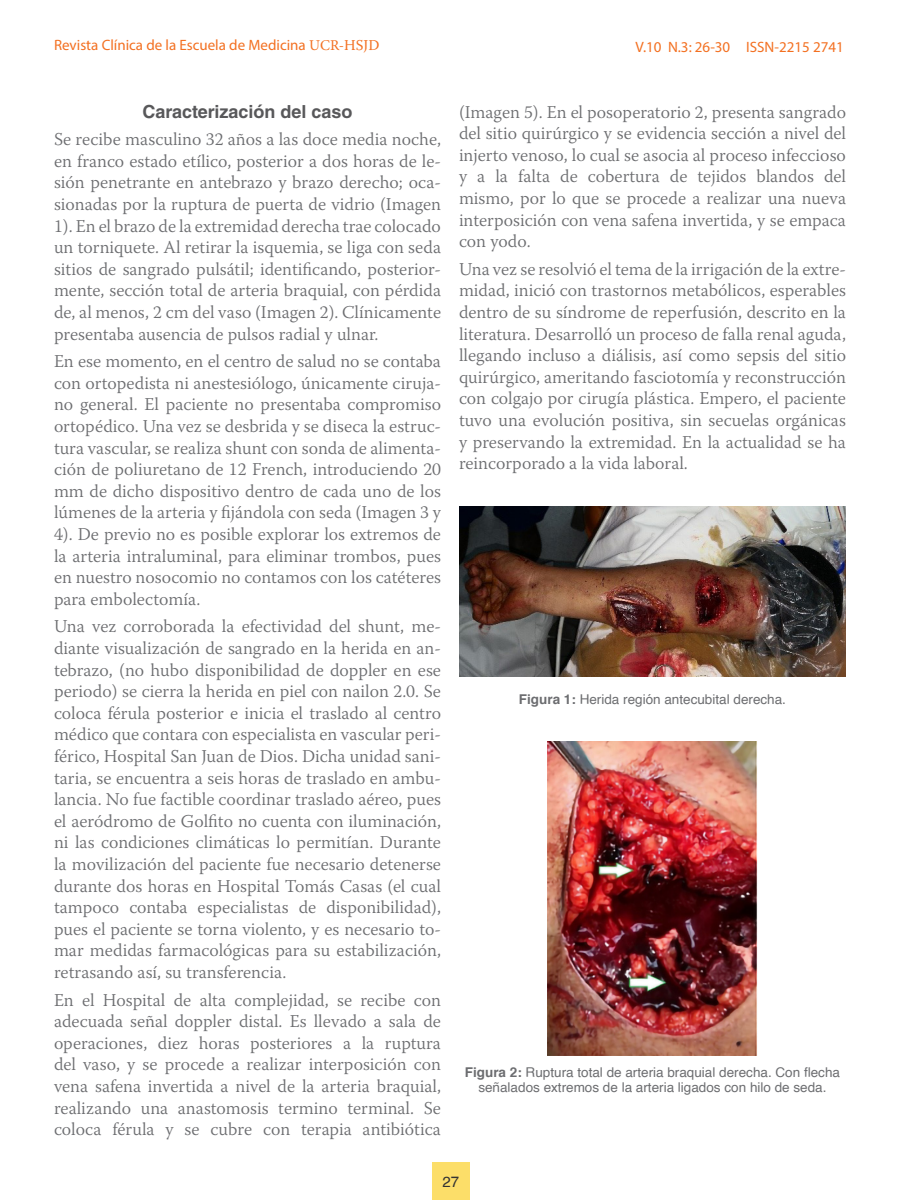
<style>
.page{position:relative;width:900px;height:1200px;background:#fff}
.page>*{position:absolute;margin:0;border:0;box-sizing:border-box;transform-origin:0 0}
.t1{font:300 18px/21.6px "Warnock Pro";color:#6c6d70;text-align:justify}
.t2{font:700 18px "Helvetica LT Std";color:#58585a}
.t3{font:15px "Myriad Pro";color:#f37021}
.t4{font:15px "Helvetica";color:#333}
.t5{font:13.5px/15px "Helvetica";color:#6c6d70;text-align:center}
.s1{font-family:"Minion Pro"}
.s2{font-family:"Warnock Pro"}
.s3{font-weight:700}
</style>
<div class="page">
<div style="left:432px;top:1163px;width:38px;height:37px;background:#fcde69"></div>
<img style="left:459px;top:506px;width:387px;height:171px">
<img style="left:548px;top:742px;width:209px;height:314px">
<p class="t3" style="left:54px;top:36px;width:327px">Revista Clínica de la Escuela de Medicina <span class="s1">UCR-</span><span class="s2">HSJD</span></p>
<p class="t3" style="left:636px;top:38px;width:210px">V.10 N.3: 26-30 ISSN-2215 2741</p>
<p class="t2" style="left:142px;top:100px;width:212px">Caracterización del caso</p>
<p class="t1" style="left:54px;top:128px;width:389px">Se recibe masculino 32 años a las doce media noche, en franco estado etílico, posterior a dos horas de le&shy;sión penetrante en antebrazo y brazo derecho; oca&shy;sionadas por la ruptura de puerta de vidrio (Imagen 1). En el brazo de la extremidad derecha trae colocado un torniquete. Al retirar la isquemia, se liga con seda sitios de sangrado pulsátil; identificando, posterior&shy;mente, sección total de arteria braquial, con pérdida de, al menos, 2 cm del vaso (Imagen 2). Clínicamente presentaba ausencia de pulsos radial y ulnar.</p>
<p class="t1" style="left:54px;top:350px;width:389px">En ese momento, en el centro de salud no se contaba con ortopedista ni anestesiólogo, únicamente ciruja&shy;no general. El paciente no presentaba compromiso ortopédico. Una vez se desbrida y se diseca la estruc&shy;tura vascular, se realiza shunt con sonda de alimenta&shy;ción de poliuretano de 12 French, introduciendo 20 mm de dicho dispositivo dentro de cada uno de los lúmenes de la arteria y fijándola con seda (Imagen 3 y 4). De previo no es posible explorar los extremos de la arteria intraluminal, para eliminar trombos, pues en nuestro nosocomio no contamos con los catéteres para embolectomía.</p>
<p class="t1" style="left:54px;top:615px;width:389px">Una vez corroborada la efectividad del shunt, me&shy;diante visualización de sangrado en la herida en an&shy;tebrazo, (no hubo disponibilidad de doppler en ese periodo) se cierra la herida en piel con nailon 2.0. Se coloca férula posterior e inicia el traslado al centro médico que contara con especialista en vascular peri&shy;férico, Hospital San Juan de Dios. Dicha unidad sani&shy;taria, se encuentra a seis horas de traslado en ambu&shy;lancia. No fue factible coordinar traslado aéreo, pues el aeródromo de Golfito no cuenta con iluminación, ni las condiciones climáticas lo permitían. Durante la movilización del paciente fue necesario detenerse durante dos horas en Hospital Tomás Casas (el cual tampoco contaba especialistas de disponibilidad), pues el paciente se torna violento, y es necesario to&shy;mar medidas farmacológicas para su estabilización, retrasando así, su transferencia.</p>
<p class="t1" style="left:54px;top:989px;width:389px">En el Hospital de alta complejidad, se recibe con adecuada señal doppler distal. Es llevado a sala de operaciones, diez horas posteriores a la ruptura del vaso, y se procede a realizar interposición con vena safena invertida a nivel de la arteria braquial, realizando una anastomosis termino terminal. Se coloca férula y se cubre con terapia antibiótica</p>
<p class="t1" style="left:459px;top:101px;width:389px">(Imagen 5). En el posoperatorio 2, presenta sangrado del sitio quirúrgico y se evidencia sección a nivel del injerto venoso, lo cual se asocia al proceso infeccioso y a la falta de cobertura de tejidos blandos del mismo, por lo que se procede a realizar una nueva interposición con vena safena invertida, y se empaca con yodo.</p>
<p class="t1" style="left:459px;top:258px;width:389px">Una vez se resolvió el tema de la irrigación de la extre&shy;midad, inició con trastornos metabólicos, esperables dentro de su síndrome de reperfusión, descrito en la literatura. Desarrolló un proceso de falla renal aguda, llegando incluso a diálisis, así como sepsis del sitio quirúrgico, ameritando fasciotomía y reconstrucción con colgajo por cirugía plástica. Empero, el paciente tuvo una evolución positiva, sin secuelas orgánicas y preservando la extremidad. En la actualidad se ha reincorporado a la vida laboral.</p>
<p class="t5" style="left:519px;top:692px;width:269px"><span class="s3">Figura 1:</span> Herida región antecubital derecha.</p>
<p class="t5" style="left:465px;top:1065px;width:377px"><span class="s3">Figura 2:</span> Ruptura total de arteria braquial derecha. Con flecha señalados extremos de la arteria ligados con hilo de seda.</p>
<p class="t4" style="left:442px;top:1170px;width:18px">27</p>
</div>
